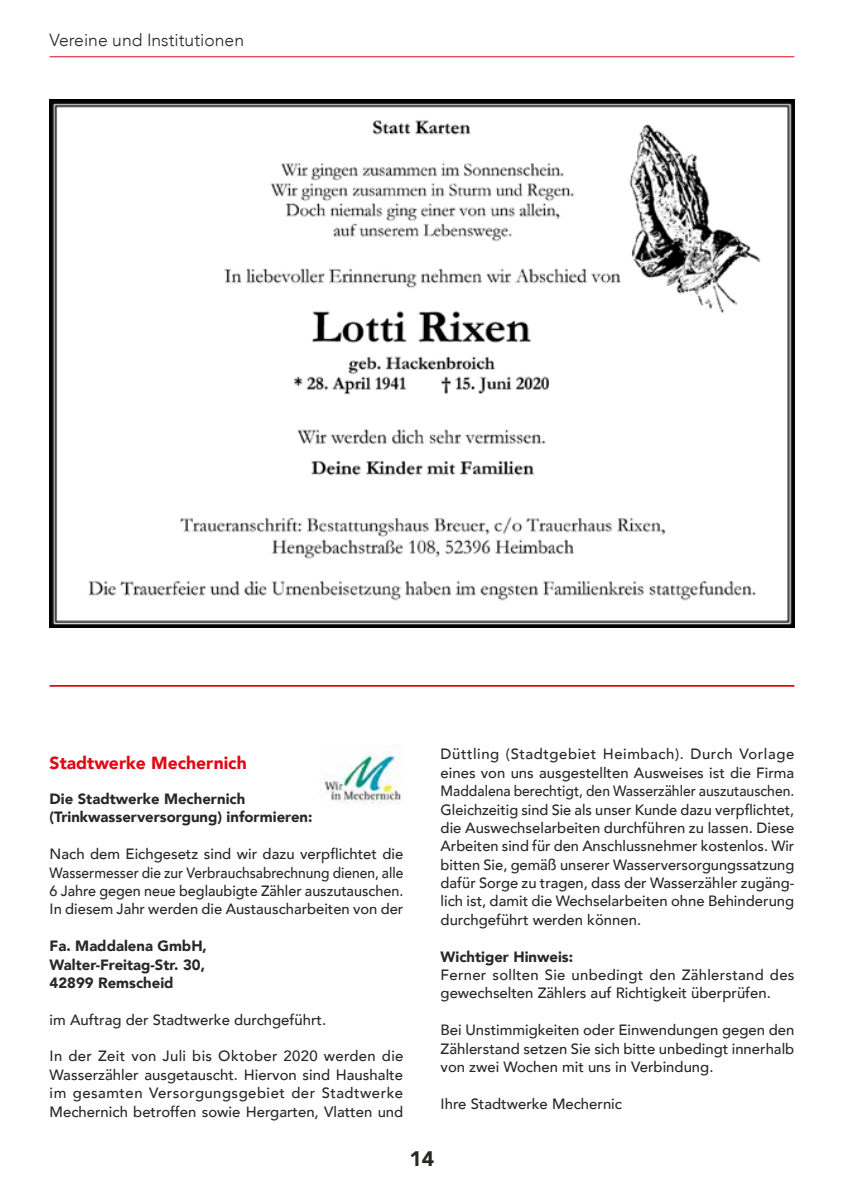
<style>
.page{position:relative;width:844px;height:1191px;background:#fff}
.page>*{position:absolute;margin:0;border:0;box-sizing:border-box;transform-origin:0 0}
.t1{font:900 21px "Avenir";color:#282827}
.t2{font:300 17.5px "Avenir";color:#282827}
.t3{font:900 17.5px "Avenir";color:#e30613}
.t4{font:500 14.88px/18.4px "Avenir";color:#282827;text-align:justify}
.t5{font:900 14.88px/18.4px "Avenir";color:#282827}
</style>
<div class="page">
<hr style="left:50px;top:56px;width:744px;height:1px;background:#e30613">
<img style="left:50px;top:99px;width:744px;height:528px">
<img style="left:323px;top:744px;width:78px;height:61px">
<hr style="left:50px;top:685px;width:744px;height:1px;background:#e30613">
<p class="t2" style="left:50px;top:30px;width:196px">Vereine und Institutionen</p>
<p class="t3" style="left:50px;top:748px;width:199px">Stadtwerke Mechernich</p>
<p class="t4" style="left:440px;top:744px;width:355px">Düttling (Stadtgebiet Heimbach). Durch Vorlage eines von uns ausgestellten Ausweises ist die Firma Maddalena berechtigt, den Wasserzähler auszutauschen.<br>Gleichzeitig sind Sie als unser Kunde dazu verpflichtet, die Auswechselarbeiten durchführen zu lassen. Diese Arbeiten sind für den Anschlussnehmer kostenlos. Wir bitten Sie, gemäß unserer Wasserversorgungssatzung dafür Sorge zu tragen, dass der Wasserzähler zugäng&shy;lich ist, damit die Wechselarbeiten ohne Behinderung durchgeführt werden können.</p>
<p class="t5" style="left:440px;top:947px;width:134px">Wichtiger Hinweis:</p>
<p class="t4" style="left:440px;top:964px;width:355px">Ferner sollten Sie unbedingt den Zählerstand des gewechselten Zählers auf Richtigkeit überprüfen.</p>
<p class="t4" style="left:440px;top:1020px;width:355px">Bei Unstimmigkeiten oder Einwendungen gegen den Zählerstand setzen Sie sich bitte unbedingt innerhalb von zwei Wochen mit uns in Verbindung.</p>
<p class="t4" style="left:440px;top:1093px;width:183px">Ihre Stadtwerke Mechernic</p>
<p class="t5" style="left:50px;top:789px;width:264px">Die Stadtwerke Mechernich (Trinkwasserversorgung) informieren:</p>
<p class="t4" style="left:50px;top:844px;width:355px">Nach dem Eichgesetz sind wir dazu verpflichtet die Wassermesser die zur Verbrauchsabrechnung dienen, alle 6 Jahre gegen neue beglaubigte Zähler auszutauschen.<br>In diesem Jahr werden die Austauscharbeiten von der</p>
<p class="t5" style="left:50px;top:936px;width:159px">Fa. Maddalena GmbH,<br>Walter-Freitag-Str. 30,<br>42899 Remscheid</p>
<p class="t4" style="left:50px;top:1009px;width:278px">im Auftrag der Stadtwerke durchgeführt.</p>
<p class="t4" style="left:50px;top:1046px;width:355px">In der Zeit von Juli bis Oktober 2020 werden die Wasserzähler ausgetauscht. Hiervon sind Haushalte im gesamten Versorgungsgebiet der Stadtwerke Mechernich betroffen sowie Hergarten, Vlatten und</p>
<h1 class="t1" style="left:409px;top:1140px;width:26px">14</h1>
</div>
